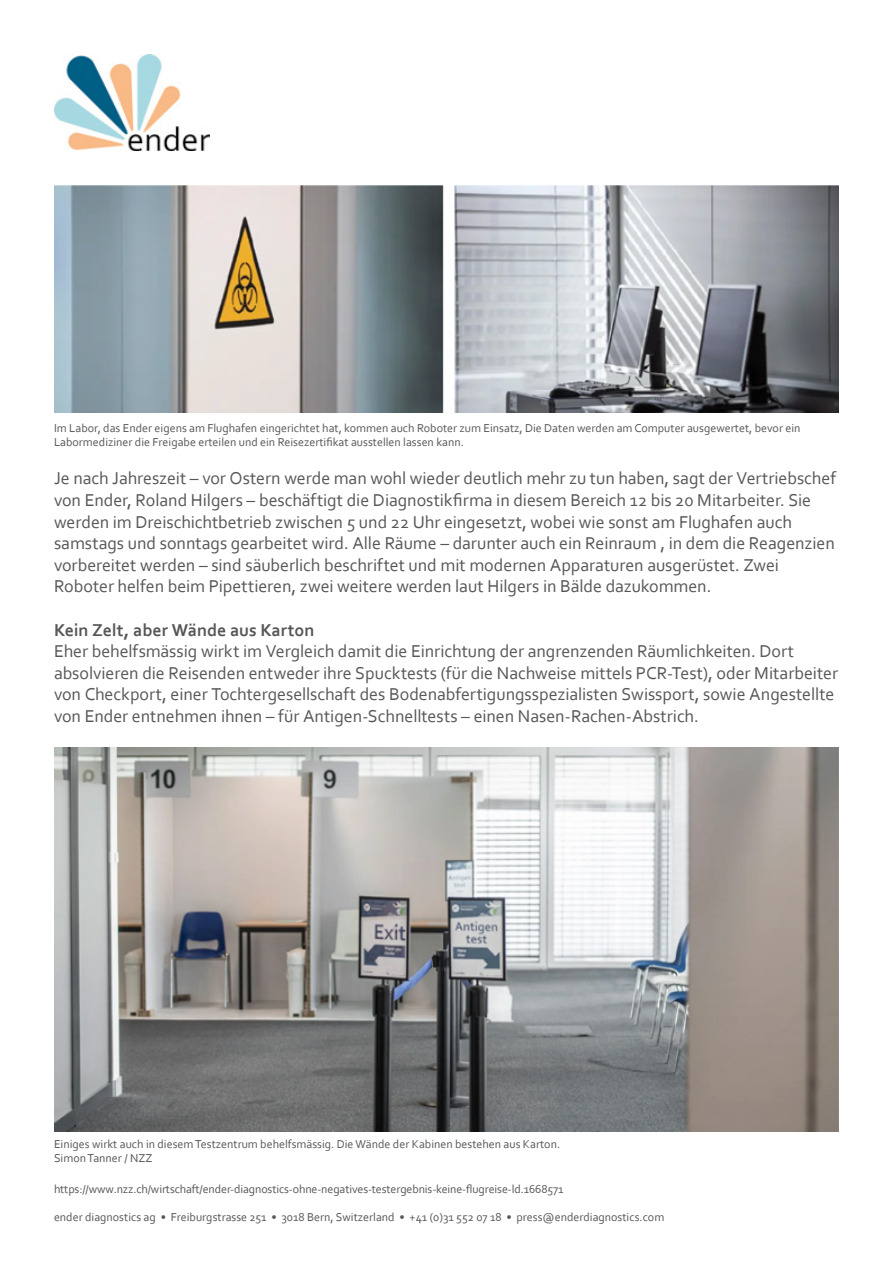
<style>
.page{position:relative;width:893px;height:1263px;background:#fff}
.page>*{position:absolute;margin:0;border:0;box-sizing:border-box;transform-origin:0 0}
.t1{font:18px/21.6px "Corbel";letter-spacing:-.005em;color:#575756}
.t2{font:700 18px "Corbel";color:#575756}
.t3{font:12px/14.4px "Corbel";color:#575756}
</style>
<div class="page">
<img style="left:54px;top:185px;width:785px;height:227px">
<img style="left:54px;top:748px;width:785px;height:383px">
<img style="left:54px;top:54px;width:155px;height:97px">
<p class="t3" style="left:54px;top:421px;width:748px">Im Labor, das Ender eigens am Flughafen eingerichtet hat, kommen auch Roboter zum Einsatz, Die Daten werden am Computer ausgewertet, bevor ein<br>Labormediziner die Freigabe erteilen und ein Reisezertifikat ausstellen lassen kann.</p>
<p class="t1" style="left:54px;top:467px;width:784px">Je nach Jahreszeit – vor Ostern werde man wohl wieder deutlich mehr zu tun haben, sagt der Vertriebschef von Ender, Roland Hilgers – beschäftigt die Diagnostikfirma in diesem Bereich 12 bis 20 Mitarbeiter. Sie werden im Dreischichtbetrieb zwischen 5 und 22 Uhr eingesetzt, wobei wie sonst am Flughafen auch samstags und sonntags gearbeitet wird. Alle Räume – darunter auch ein Reinraum , in dem die Reagenzien vorbereitet werden – sind säuberlich beschriftet und mit modernen Apparaturen ausgerüstet. Zwei Roboter helfen beim Pipettieren, zwei weitere werden laut Hilgers in Bälde dazukommen.</p>
<p class="t2" style="left:54px;top:618px;width:262px">Kein Zelt, aber Wände aus Karton</p>
<p class="t1" style="left:54px;top:640px;width:786px">Eher behelfsmässig wirkt im Vergleich damit die Einrichtung der angrenzenden Räumlichkeiten. Dort absolvieren die Reisenden entweder ihre Spucktests (für die Nachweise mittels PCR-Test), oder Mitarbeiter von Checkport, einer Tochtergesellschaft des Bodenabfertigungsspezialisten Swissport, sowie Angestellte von Ender entnehmen ihnen – für Antigen-Schnelltests – einen Nasen-Rachen-Abstrich.</p>
<p class="t3" style="left:54px;top:1136px;width:508px">Einiges wirkt auch in diesem Testzentrum behelfsmässig. Die Wände der Kabinen bestehen aus Karton.<br>Simon Tanner / NZZ</p>
<p class="t3" style="left:54px;top:1181px;width:511px">https://www.nzz.ch/wirtschaft/ender-diagnostics-ohne-negatives-testergebnis-keine-flugreise-ld.1668571</p>
<p class="t3" style="left:54px;top:1210px;width:612px">ender diagnostics ag • Freiburgstrasse 251 • 3018 Bern, Switzerland • +41 (0)31 552 07 18 • press@enderdiagnostics.com</p>
</div>
